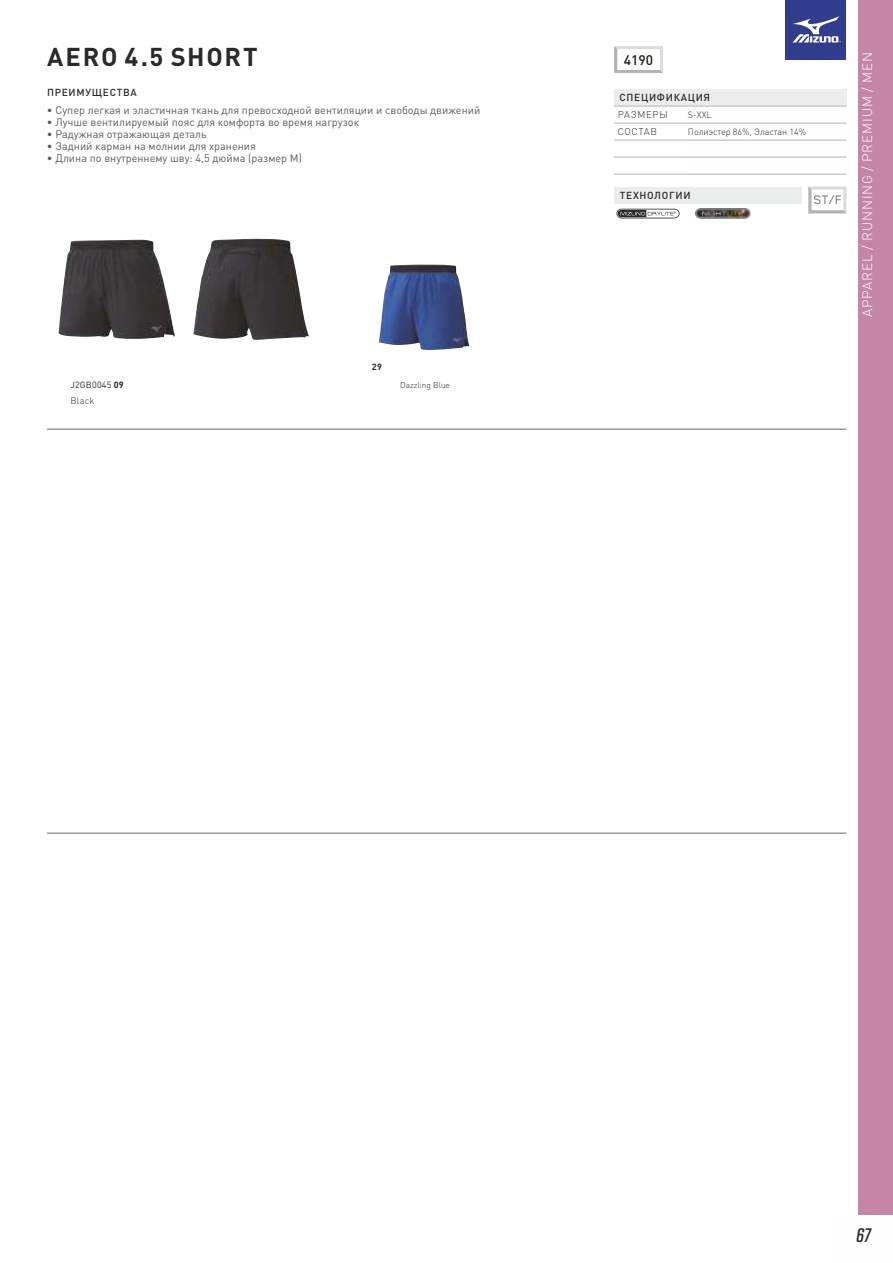
<style>
.page{position:relative;width:893px;height:1263px;background:#fff}
.page>*{position:absolute;margin:0;border:0;box-sizing:border-box;transform-origin:0 0}
.t1{font:700 25.5px "DIN Pro";letter-spacing:.065em;color:#2b2a29}
.t2{font:italic 600 19.5px "Rift";color:#2b2a29}
.t3{font:500 13.8px "DIN Pro";color:#1d1d17}
.t4{font:300 13.5px "DIN Pro";letter-spacing:.07em;color:#fefefe}
.t5{font:10.8px "DIN Pro";color:#5b5b5b}
.t6{font:500 10.2px "DIN Pro";letter-spacing:.07em;color:#2b2a29}
.t7{font:300 9.75px "DIN Pro";letter-spacing:.07em;color:#2b2a29}
.t8{font:300 9.3px "DIN Pro";letter-spacing:.02em;color:#2b2a29}
.t9{font:300 9px "DIN Pro";color:#2b2a29}
.t10{font:9px "DIN Pro";letter-spacing:.02em;color:#2b2a29}
.t11{font:700 9px "DIN Pro";color:#2b2a29}
.t12{font:300 8.25px "DIN Pro";color:#2b2a29}
.s1{font-weight:700}
</style>
<div class="page">
<div style="left:786px;top:0;width:60px;height:60px;background:#323c8d"></div>
<svg style="left:792px;top:16px;width:49px;height:27px"></svg>
<hr style="left:47px;top:833px;width:799px;height:1px;background:#939494">
<hr style="left:47px;top:429px;width:799px;height:1px;background:#939494">
<img style="left:58px;top:240px;width:117px;height:99px">
<img style="left:193px;top:239px;width:116px;height:101px">
<img style="left:379px;top:265px;width:90px;height:85px">
<div style="left:614px;top:187px;width:187px;height:16px;background:#ebecec"></div>
<div style="left:614px;top:89px;width:232px;height:17px;background:#ebecec"></div>
<svg style="left:808px;top:187px;width:38px;height:26px"></svg>
<svg style="left:616px;top:208px;width:64px;height:11px"></svg>
<div style="left:616px;top:209px;width:63px;height:9px;background:#b3b3b2;border-radius:5px"></div>
<div style="left:617px;top:209px;width:62px;height:9px;background:#fefefe;border-radius:4px"></div>
<svg style="left:618px;top:210px;width:58px;height:7px"></svg>
<img style="left:695px;top:208px;width:55px;height:11px">
<svg style="left:688px;top:122px;width:158px;height:52px"></svg>
<hr style="left:614px;top:106px;width:74px;height:1px;background:#b2b3b3">
<hr style="left:688px;top:106px;width:158px;height:1px;background:#b2b3b3">
<hr style="left:614px;top:123px;width:74px;height:1px;background:#b2b3b3">
<hr style="left:688px;top:123px;width:158px;height:1px;background:#b2b3b3">
<hr style="left:614px;top:140px;width:74px;height:1px;background:#b2b3b3">
<hr style="left:688px;top:140px;width:158px;height:1px;background:#b2b3b3">
<hr style="left:614px;top:157px;width:74px;height:1px;background:#b2b3b3">
<hr style="left:688px;top:157px;width:158px;height:1px;background:#b2b3b3">
<hr style="left:614px;top:174px;width:74px;height:1px;background:#b2b3b3">
<hr style="left:688px;top:174px;width:158px;height:1px;background:#b2b3b3">
<div style="left:858px;top:0;width:35px;height:1263px;background:#c486a4"></div>
<svg style="left:614px;top:46px;width:49px;height:27px"></svg>
<div style="left:834px;top:1215px;width:59px;height:48px;background:#fefefe"></div>
<h1 class="t1" style="left:47px;top:46px;width:212px">AERO 4.5 SHORT</h1>
<p class="t6" style="left:47px;top:89px;width:91px">ПРЕИМУЩЕСТВА</p>
<p class="t5" style="left:47px;top:106px;width:435px">• Супер легкая и эластичная ткань для превосходной вентиляции и свободы движений</p>
<p class="t5" style="left:47px;top:118px;width:314px">• Лучше вентилируемый пояс для комфорта во время нагрузок</p>
<p class="t5" style="left:47px;top:130px;width:161px">• Радужная отражающая деталь</p>
<p class="t5" style="left:47px;top:142px;width:210px">• Задний карман на молнии для хранения</p>
<p class="t5" style="left:47px;top:154px;width:257px">• Длина по внутреннему шву: 4,5 дюйма (размер M)</p>
<p class="t10" style="left:70px;top:381px;width:55px">J2GB0045 <span class="s1">09</span></p>
<p class="t8" style="left:70px;top:396px;width:26px">Black</p>
<p class="t11" style="left:372px;top:363px;width:11px">29</p>
<p class="t12" style="left:400px;top:381px;width:51px">Dazzling Blue</p>
<p class="t3" style="left:624px;top:54px;width:31px">4190</p>
<p class="t6" style="left:620px;top:93px;width:92px">СПЕЦИФИКАЦИЯ</p>
<p class="t7" style="left:618px;top:111px;width:51px">РАЗМЕРЫ</p>
<p class="t9" style="left:688px;top:112px;width:25px">S-XXL</p>
<p class="t7" style="left:618px;top:128px;width:41px">СОСТАВ</p>
<p class="t9" style="left:688px;top:129px;width:120px">Полиэстер 86%, Эластан 14%</p>
<p class="t6" style="left:620px;top:191px;width:72px">ТЕХНОЛОГИИ</p>
<p class="t4" style="left:862px;top:317px;width:267px;rotate:-90deg">APPAREL / RUNNING / PREMIUM / MEN</p>
<h2 class="t2" style="left:856px;top:1226px;width:16px">67</h2>
</div>
